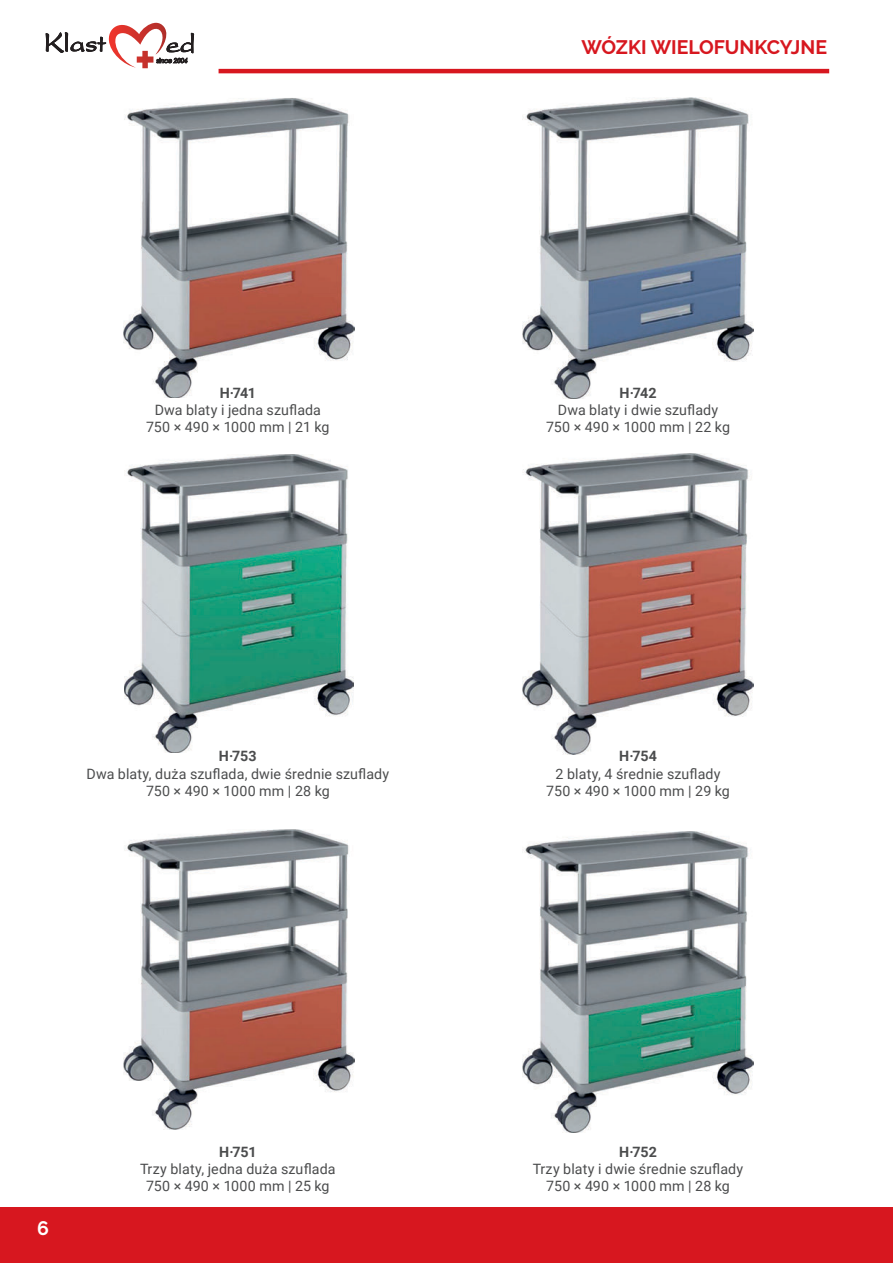
<style>
.page{position:relative;width:893px;height:1263px;background:#fff}
.page>*{position:absolute;margin:0;border:0;box-sizing:border-box;transform-origin:0 0}
.t1{font:700 19.5px "Raleway";color:#d7171f}
.t2{font:700 19.5px "Raleway";color:#fff}
.t3{font:14.25px/17.1px "Roboto";letter-spacing:.01em;color:#4b4c4d;text-align:center}
.t4{font:700 14.25px "Roboto";letter-spacing:-.015em;color:#4b4c4d}
</style>
<div class="page">
<img style="left:124px;top:98px;width:230px;height:300px">
<img style="left:523px;top:98px;width:230px;height:300px">
<img style="left:124px;top:829px;width:230px;height:300px">
<img style="left:523px;top:831px;width:230px;height:301px">
<img style="left:124px;top:454px;width:229px;height:299px">
<img style="left:523px;top:453px;width:230px;height:301px">
<div style="left:0;top:1208px;width:893px;height:55px;background:#d7171f"></div>
<svg style="left:46px;top:22px;width:148px;height:46px"></svg>
<hr style="left:219px;top:69px;width:610px;height:4px;background:#d7171f">
<p class="t4" style="left:220px;top:383px;width:38px">H·741</p>
<p class="t3" style="left:146px;top:401px;width:185px">Dwa blaty i jedna szuflada<br>750 × 490 × 1000 mm | 21 kg</p>
<p class="t4" style="left:219px;top:746px;width:39px">H·753</p>
<p class="t3" style="left:87px;top:764px;width:304px">Dwa blaty, duża szuflada, dwie średnie szuflady<br>750 × 490 × 1000 mm | 28 kg</p>
<h1 class="t2" style="left:37px;top:1216px;width:13px">6</h1>
<p class="t4" style="left:219px;top:1141px;width:39px">H·751</p>
<p class="t3" style="left:140px;top:1159px;width:197px">Trzy blaty, jedna duża szuflada<br>750 × 490 × 1000 mm | 25 kg</p>
<h1 class="t1" style="left:581px;top:36px;width:247px">WÓZKI WIELOFUNKCYJNE</h1>
<p class="t4" style="left:620px;top:383px;width:38px">H·742</p>
<p class="t3" style="left:546px;top:401px;width:185px">Dwa blaty i dwie szuflady<br>750 × 490 × 1000 mm | 22 kg</p>
<p class="t4" style="left:619px;top:746px;width:39px">H·754</p>
<p class="t3" style="left:546px;top:764px;width:185px">2 blaty, 4 średnie szuflady<br>750 × 490 × 1000 mm | 29 kg</p>
<p class="t4" style="left:619px;top:1141px;width:39px">H·752</p>
<p class="t3" style="left:533px;top:1159px;width:212px">Trzy blaty i dwie średnie szuflady<br>750 × 490 × 1000 mm | 28 kg</p>
</div>
